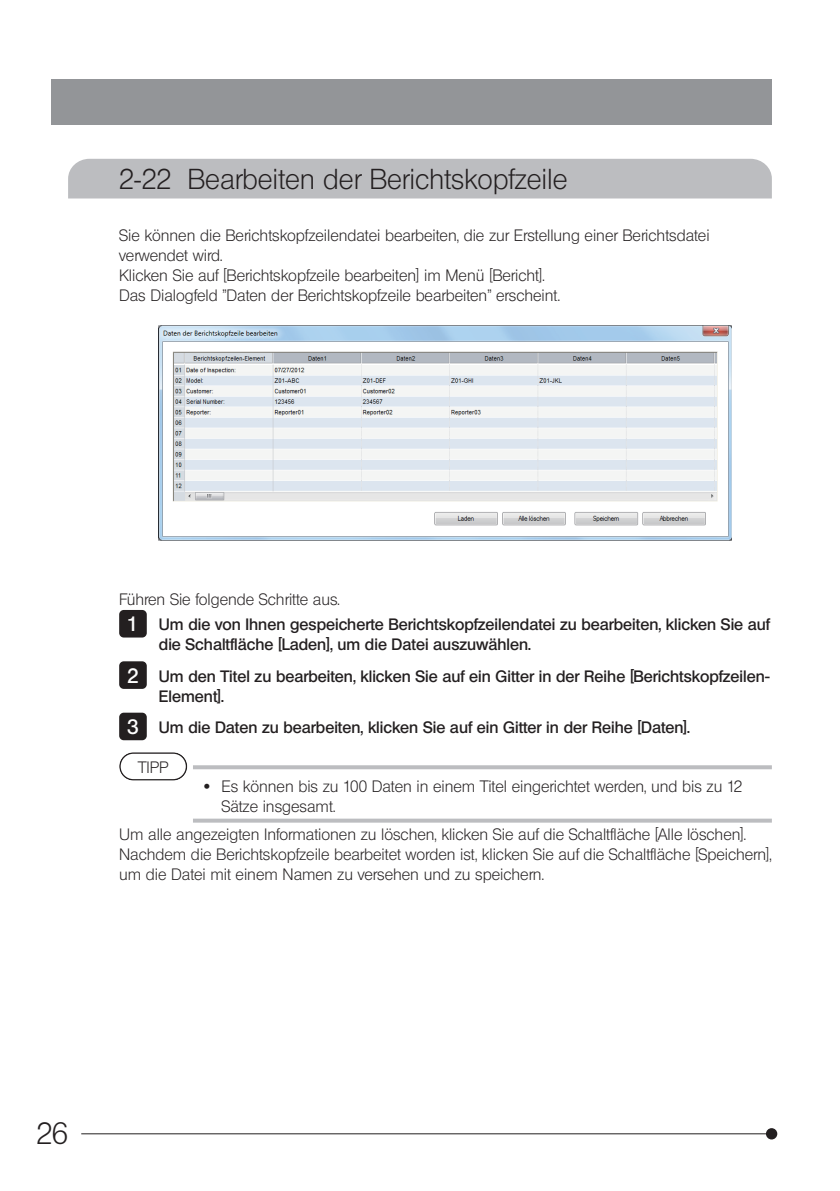
<style>
.page{position:relative;width:840px;height:1191px;background:#fff}
.page>*{position:absolute;margin:0;border:0;box-sizing:border-box;transform-origin:0 0}
.t1{font:30px "Olympus Leicht Normal";color:#231f20}
.t2{font:28px "Olympus Leicht Normal";color:#231f20}
.t3{font:20.2px "Olympus Leicht Halbfett";color:#fff}
.t4{font:16px/20px "Olympus Leicht Normal";color:#231f20}
.t5{font:16px/20px "Olympus Leicht Halbfett";color:#231f20}
.s1{font-family:"Olympus Leicht Halbfett"}
</style>
<div class="page">
<img style="left:159px;top:325px;width:572px;height:216px">
<div style="left:765px;top:1128px;width:11px;height:11px;background:#231f20;border-radius:50%"></div>
<hr style="left:81px;top:1133px;width:690px;height:1px;background:#231f20">
<div style="left:51px;top:79px;width:720px;height:46px;background:#939598"></div>
<div style="left:68px;top:159px;width:703px;height:39px;background:#bcbdc0"></div>
<svg style="left:193px;top:765px;width:578px;height:4px;background:#c0c1c4"></svg>
<svg style="left:193px;top:818px;width:578px;height:4px;background:#c6c7ca"></svg>
<div style="left:119px;top:610px;width:28px;height:27px;background:#231f20;border-radius:5px"></div>
<div style="left:119px;top:661px;width:28px;height:28px;background:#231f20;border-radius:5px"></div>
<div style="left:119px;top:712px;width:28px;height:28px;background:#231f20;border-radius:5px"></div>
<div style="left:119px;top:752px;width:68px;height:28px;border:2px solid #231f20;border-radius:13px"></div>
<h2 class="t2" style="left:119px;top:163px;width:449px">2-22 Bearbeiten der Berichtskopfzeile</h2>
<p class="t4" style="left:119px;top:225px;width:591px">Sie können die Berichtskopfzeilendatei bearbeiten, die zur Erstellung einer Berichtsdatei verwendet wird.<br>Klicken Sie auf [Berichtskopfzeile bearbeiten] im Menü [Bericht].<br>Das Dialogfeld "Daten der Berichtskopfzeile bearbeiten" erscheint.</p>
<p class="t4" style="left:119px;top:589px;width:222px">Führen Sie folgende Schritte aus.</p>
<p class="t5" style="left:159px;top:614px;width:612px">Um die von Ihnen gespeicherte Berichtskopfzeilendatei zu bearbeiten, klicken Sie auf die Schaltfläche [Laden], um die Datei auszuwählen.</p>
<p class="t5" style="left:159px;top:666px;width:612px">Um den Titel zu bearbeiten, klicken Sie auf ein Gitter in der Reihe [Berichtskopfzeilen-<br>Element].</p>
<p class="t5" style="left:159px;top:717px;width:532px">Um die Daten zu bearbeiten, klicken Sie auf ein Gitter in der Reihe [Daten].</p>
<p class="t3" style="left:127px;top:612px;width:13px">1</p>
<p class="t3" style="left:127px;top:663px;width:13px">2</p>
<p class="t3" style="left:127px;top:714px;width:13px">3</p>
<p class="t4" style="left:138px;top:757px;width:32px">TIPP</p>
<p class="t4" style="left:221px;top:776px;width:522px;text-indent:-17px"><span class="s1">·</span> Es können bis zu 100 Daten in einem Titel eingerichtet werden, und bis zu 12<br>Sätze insgesamt.</p>
<p class="t4" style="left:119px;top:824px;width:653px">Um alle angezeigten Informationen zu löschen, klicken Sie auf die Schaltfläche [Alle löschen].<br>Nachdem die Berichtskopfzeile bearbeitet worden ist, klicken Sie auf die Schaltfläche [Speichern], um die Datei mit einem Namen zu versehen und zu speichern.</p>
<h1 class="t1" style="left:36px;top:1115px;width:33px">26</h1>
</div>
